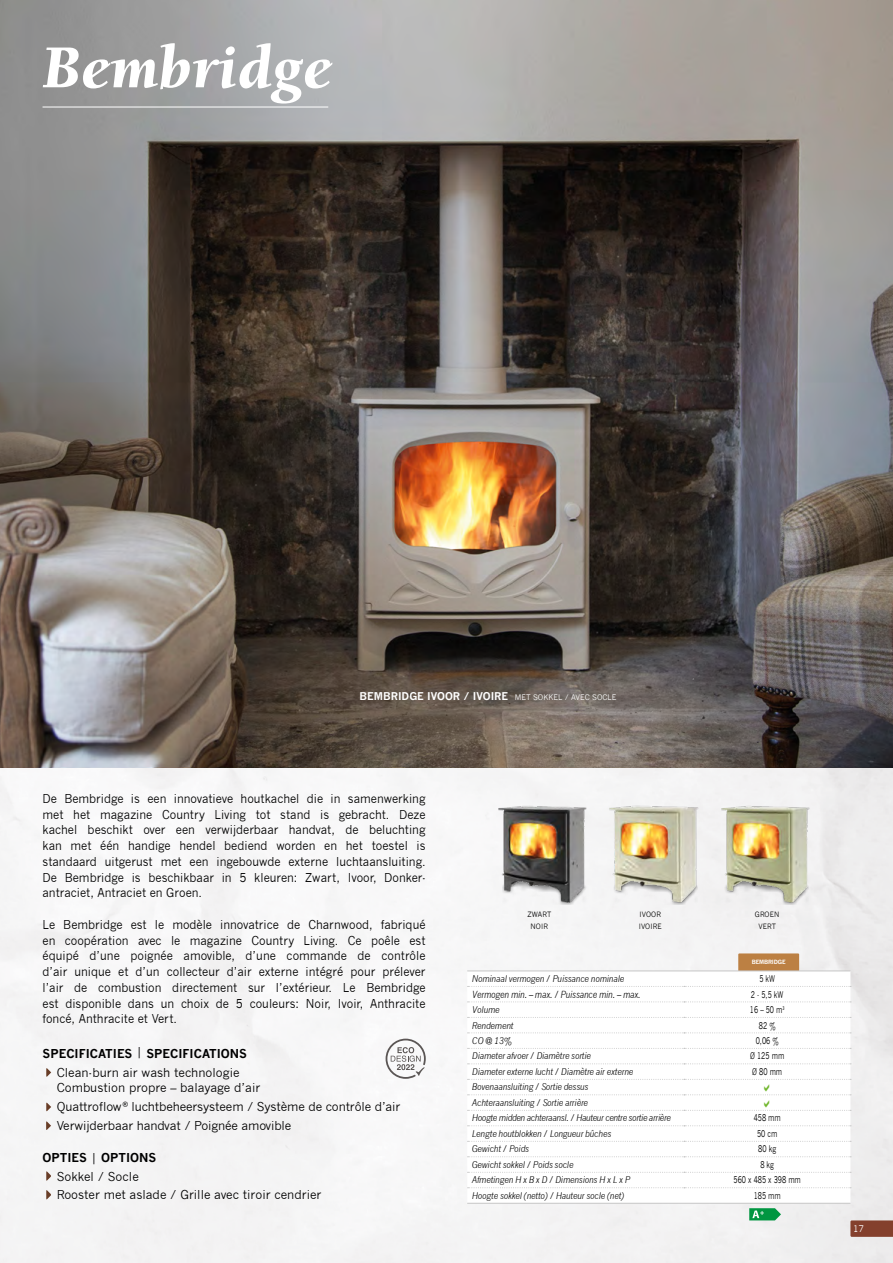
<style>
.page{position:relative;width:893px;height:1263px;background:#fff}
.page>*{position:absolute;margin:0;border:0;box-sizing:border-box;transform-origin:0 0}
.t1{font:italic 900 62.55px "Berkeley";letter-spacing:.02em;color:#fff}
.t2{font:12px/15.8px "News Gothic";color:#000;text-align:justify;scale:.95 1}
.t3{font:12px/15.8px "News Gothic";color:#000}
.t4{font:700 12px "News Gothic";color:#000}
.t5{font:700 10.5px "News Gothic";color:#fff}
.t6{font:italic 9.6px "News Gothic";letter-spacing:-.02em;color:#000;scale:.87 1}
.t7{font:italic 9px "News Gothic";letter-spacing:-.02em;color:#000;scale:.92 1}
.t8{font:9px "News Gothic";color:#000;scale:.74 1}
.t9{font:italic 9px "News Gothic";letter-spacing:-.04em;color:#000;scale:.92 1}
.t10{font:9px "News Gothic";color:#fff}
.t11{font:7.2px "News Gothic";letter-spacing:.02em;color:#000;scale:.96 1}
.t12{font:700 5.7px "News Gothic";letter-spacing:-.02em;color:#fff}
.s1{font-weight:400;font-size:7.5px}
.s2{font-weight:400}
.s3{font-size:7.5px}
.s4{font-size:9.15px}
</style>
<div class="page">
<div style="left:0;top:767px;width:893px;height:496px;background:#f5f5f5"></div>
<img style="left:0;top:0;width:893px;height:767px">
<svg style="left:46px;top:1171px;width:5px;height:10px"></svg>
<svg style="left:46px;top:1190px;width:5px;height:9px"></svg>
<svg style="left:46px;top:1068px;width:5px;height:9px"></svg>
<svg style="left:46px;top:1102px;width:5px;height:9px"></svg>
<svg style="left:46px;top:1121px;width:5px;height:9px"></svg>
<div style="left:738px;top:953px;width:61px;height:21px;background:#bc8043"></div>
<svg style="left:749px;top:1208px;width:32px;height:12px"></svg>
<svg style="left:386px;top:1039px;width:40px;height:40px"></svg>
<svg style="left:850px;top:1220px;width:43px;height:17px"></svg>
<div style="left:502px;top:876px;width:84px;height:29px;background:#000;opacity:.75"></div>
<img style="left:495px;top:799px;width:96px;height:105px">
<div style="left:613px;top:876px;width:85px;height:29px;background:#000;opacity:.75"></div>
<img style="left:607px;top:799px;width:95px;height:105px">
<div style="left:724px;top:876px;width:85px;height:29px;background:#000;opacity:.75"></div>
<img style="left:718px;top:799px;width:96px;height:105px">
<svg style="left:467px;top:971px;width:383px;height:232px"></svg>
<hr style="left:467px;top:970px;width:217px;height:1px;background:#c6c6c6">
<hr style="left:684px;top:970px;width:166px;height:1px;background:#c6c6c6">
<hr style="left:467px;top:1203px;width:217px;height:1px;background:#c6c6c6">
<hr style="left:684px;top:1203px;width:166px;height:1px;background:#c6c6c6">
<svg style="left:468px;top:986px;width:383px;height:1px"></svg>
<svg style="left:468px;top:1001px;width:383px;height:1px"></svg>
<svg style="left:468px;top:1017px;width:383px;height:1px"></svg>
<svg style="left:468px;top:1032px;width:383px;height:1px"></svg>
<svg style="left:468px;top:1048px;width:383px;height:1px"></svg>
<svg style="left:468px;top:1063px;width:383px;height:1px"></svg>
<svg style="left:468px;top:1125px;width:383px;height:1px"></svg>
<svg style="left:468px;top:1141px;width:383px;height:1px"></svg>
<svg style="left:468px;top:1156px;width:383px;height:1px"></svg>
<svg style="left:468px;top:1172px;width:383px;height:1px"></svg>
<svg style="left:468px;top:1187px;width:383px;height:1px"></svg>
<hr style="left:43px;top:107px;width:285px;height:1px;background:#fff">
<svg style="left:468px;top:1079px;width:383px;height:32px"></svg>
<p class="t1" style="left:43px;top:35px;width:291px">Bembridge</p>
<p class="t5" style="left:360px;top:689px;width:258px">BEMBRIDGE IVOOR / IVOIRE <span class="s1">MET SOKKEL / AVEC SOCLE</span></p>
<p class="t2" style="left:43px;top:791px;width:405px">De Bembridge is een innovatieve houtkachel die in samenwerking met het magazine Country Living tot stand is gebracht. Deze kachel beschikt over een verwijderbaar handvat, de beluchting kan met één handige hendel bediend worden en het toestel is standaard uitgerust met een ingebouwde externe luchtaansluiting.<br>De Bembridge is beschikbaar in 5 kleuren: Zwart, Ivoor, Donker&shy;antraciet, Antraciet en Groen.</p>
<p class="t2" style="left:43px;top:917px;width:405px">Le Bembridge est le modèle innovatrice de Charnwood, fabriqué en coopération avec le magazine Country Living. Ce poêle est équipé d’une poignée amovible, d’une commande de contrôle d’air unique et d’un collecteur d’air externe intégré pour prélever l’air de combustion directement sur l’extérieur. Le Bembridge est disponible dans un choix de 5 couleurs: Noir, Ivoir, Anthracite foncé, Anthracite et Vert.</p>
<p class="t4" style="left:43px;top:1046px;width:206px">SPECIFICATIES <span class="s2">|</span> SPECIFICATIONS</p>
<p class="t3" style="left:57px;top:1064px;width:205px">Clean-burn air wash technologie<br>Combustion propre – balayage d’air</p>
<p class="t3" style="left:57px;top:1099px;width:345px">Quattroflow <sup>®</sup> luchtbeheersysteem / Système de contrôle d’air</p>
<p class="t3" style="left:57px;top:1118px;width:236px">Verwijderbaar handvat / Poignée amovible</p>
<p class="t4" style="left:43px;top:1150px;width:115px">OPTIES <span class="s2">|</span> OPTIONS</p>
<p class="t3" style="left:57px;top:1168px;width:84px">Sokkel / Socle</p>
<p class="t3" style="left:57px;top:1187px;width:266px">Rooster met aslade / Grille avec tiroir cendrier</p>
<p class="t11" style="left:527px;top:910px;width:26px">ZWART</p>
<p class="t11" style="left:530px;top:922px;width:20px">NOIR</p>
<p class="t11" style="left:639px;top:910px;width:24px">IVOOR</p>
<p class="t11" style="left:639px;top:922px;width:26px">IVOIRE</p>
<p class="t11" style="left:755px;top:910px;width:27px">GROEN</p>
<p class="t11" style="left:758px;top:922px;width:20px">VERT</p>
<p class="t12" style="left:752px;top:959px;width:36px">BEMBRIDGE</p>
<p class="t7" style="left:472px;top:973px;width:167px">Nominaal vermogen / Puissance nominale</p>
<p class="t8" style="left:759px;top:973px;width:23px">5 kW</p>
<p class="t6" style="left:472px;top:988px;width:196px">Vermogen min. – max. / Puissance min. – max.</p>
<p class="t8" style="left:751px;top:989px;width:45px">2 - 5,5 kW</p>
<p class="t7" style="left:472px;top:1004px;width:32px">Volume</p>
<p class="t8" style="left:750px;top:1004px;width:48px">16 – 50 m³</p>
<p class="t7" style="left:472px;top:1020px;width:47px">Rendement</p>
<p class="t8" style="left:759px;top:1020px;width:24px">82 %</p>
<p class="t7" style="left:472px;top:1035px;width:45px">CO <span class="s3">@</span> 13%</p>
<p class="t8" style="left:756px;top:1035px;width:33px">0,06 %</p>
<p class="t7" style="left:472px;top:1051px;width:131px">Diameter afvoer / Diamètre sortie</p>
<p class="t8" style="left:750px;top:1051px;width:48px">Ø 125 mm</p>
<p class="t7" style="left:472px;top:1066px;width:177px">Diameter externe lucht / <span class="s4">Diamètre air externe</span></p>
<p class="t8" style="left:752px;top:1066px;width:42px">Ø 80 mm</p>
<p class="t7" style="left:472px;top:1082px;width:128px">Bovenaansluiting / Sortie dessus</p>
<p class="t7" style="left:472px;top:1097px;width:128px">Achteraansluiting / Sortie arrière</p>
<p class="t9" style="left:472px;top:1113px;width:218px">Hoogte midden achteraansl. / Hauteur centre sortie arrière</p>
<p class="t8" style="left:754px;top:1113px;width:38px">458 mm</p>
<p class="t7" style="left:472px;top:1128px;width:153px">Lengte houtblokken / Longueur bûches</p>
<p class="t8" style="left:757px;top:1128px;width:29px">50 cm</p>
<p class="t7" style="left:472px;top:1144px;width:64px">Gewicht / Poids</p>
<p class="t8" style="left:758px;top:1144px;width:26px">80 kg</p>
<p class="t7" style="left:472px;top:1159px;width:112px">Gewicht sokkel / Poids socle</p>
<p class="t8" style="left:760px;top:1159px;width:20px">8 kg</p>
<p class="t7" style="left:472px;top:1175px;width:173px">Afmetingen H x B x D / Dimensions H x L x P</p>
<p class="t8" style="left:734px;top:1175px;width:92px">560 x 485 x 398 mm</p>
<p class="t7" style="left:472px;top:1190px;width:167px">Hoogte sokkel (netto) / Hauteur socle (net)</p>
<p class="t8" style="left:754px;top:1190px;width:38px">185 mm</p>
<p class="t10" style="left:853px;top:1223px;width:13px">17</p>
</div>
